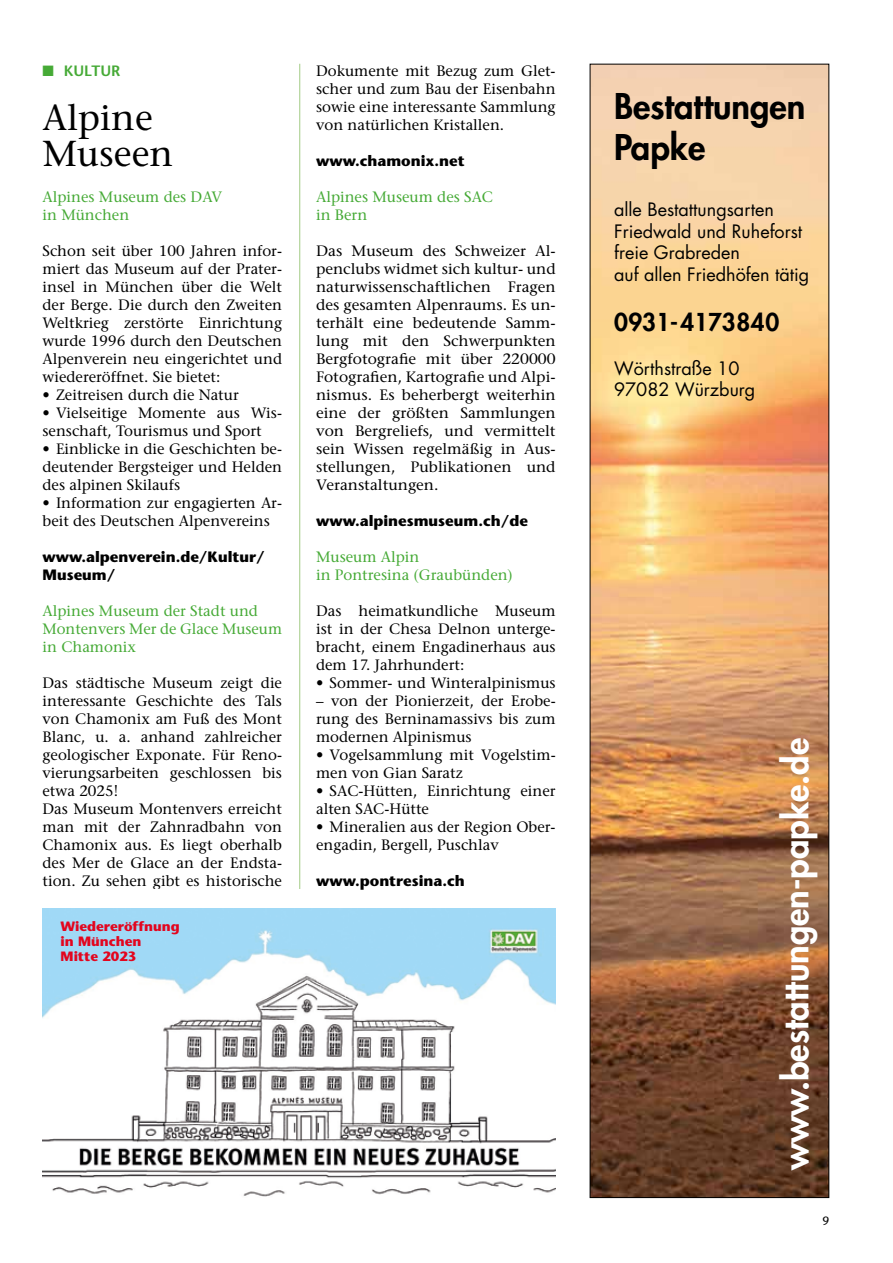
<style>
.page{position:relative;width:893px;height:1263px;background:#fff}
.page>*{position:absolute;margin:0;border:0;box-sizing:border-box;transform-origin:0 0}
.t1{font:36px/36px "Stone Serif";color:#000}
.t2{font:800 34.5px "Futura";color:#fff}
.t3{font:800 34.5px/41.4px "Futura";color:#000}
.t4{font:800 24px "Futura";color:#000}
.t5{font:18px/21.6px "Futura";color:#000}
.t6{font:15px/18px "Stone Serif";color:#000;text-align:justify}
.t7{font:15px/18px "Stone Serif";color:#46aa36}
.t8{font:700 15px/18px "Stone Sans";color:#000}
.t9{font:600 15px "Stone Sans";color:#46aa36}
.t10{font:700 13.5px/15px "Stone Sans";color:#e3051e}
.t11{font:12px "Stone Sans";color:#000}
</style>
<div class="page">
<hr style="left:299px;top:64px;width:1px;height:1134px;background:#a2cb85">
<div style="left:43px;top:890px;width:513px;height:308px;background:#fff"></div>
<img style="left:43px;top:909px;width:513px;height:288px">
<img style="left:592px;top:66px;width:235px;height:1130px">
<p class="t9" style="left:43px;top:62px;width:79px">■ KULTUR</p>
<h1 class="t1" style="left:43px;top:99px;width:132px">Alpine<br>Museen</h1>
<p class="t7" style="left:43px;top:188px;width:181px">Alpines Museum des DAV in München</p>
<p class="t6" style="left:43px;top:242px;width:241px">Schon seit über 100 Jahren infor&shy;miert das Museum auf der Prater&shy;insel in München über die Welt der Berge. Die durch den Zweiten Weltkrieg zerstörte Einrichtung wurde 1996 durch den Deutschen Alpenverein neu eingerichtet und wiedereröffnet. Sie bietet:</p>
<p class="t6" style="left:43px;top:386px;width:198px">• Zeitreisen durch die Natur</p>
<p class="t6" style="left:43px;top:404px;width:241px">• Vielseitige Momente aus Wis&shy;senschaft, Tourismus und Sport</p>
<p class="t6" style="left:43px;top:440px;width:241px">• Einblicke in die Geschichten be&shy;deutender Bergsteiger und Helden des alpinen Skilaufs</p>
<p class="t6" style="left:43px;top:494px;width:241px">• Information zur engagierten Ar&shy;beit des Deutschen Alpenvereins</p>
<p class="t8" style="left:43px;top:548px;width:224px">www.alpenverein.de/Kultur/<br>Museum/</p>
<p class="t7" style="left:43px;top:602px;width:241px">Alpines Museum der Stadt und<br>Montenvers Mer de Glace Museum in Chamonix</p>
<p class="t6" style="left:43px;top:674px;width:241px;text-align:left">Das städtische Museum zeigt die interessante Geschichte des Tals von Chamonix am Fuß des Mont<br>Blanc, u. a. anhand zahlreicher geologischer Exponate. Für Reno&shy;vierungsarbeiten geschlossen bis etwa 2025!<br>Das Museum Montenvers erreicht man mit der Zahnradbahn von<br>Chamonix aus. Es liegt oberhalb des Mer de Glace an der Endsta&shy;tion. Zu sehen gibt es historische</p>
<p class="t10" style="left:61px;top:919px;width:121px">Wiedereröffnung in München<br>Mitte 2023</p>
<p class="t6" style="left:316px;top:61px;width:241px">Dokumente mit Bezug zum Glet&shy;scher und zum Bau der Eisenbahn sowie eine interessante Sammlung von natürlichen Kristallen.</p>
<p class="t8" style="left:316px;top:151px;width:150px">www.chamonix.net</p>
<p class="t7" style="left:316px;top:187px;width:178px">Alpines Museum des SAC in Bern</p>
<p class="t6" style="left:316px;top:241px;width:241px">Das Museum des Schweizer Al&shy;penclubs widmet sich kultur- und naturwissenschaftlichen Fragen des gesamten Alpenraums. Es un&shy;terhält eine bedeutende Samm&shy;lung mit den Schwerpunkten Bergfotografie mit über 220000<br>Fotografien, Kartografie und Alpi&shy;nismus. Es beherbergt weiterhin eine der größten Sammlungen von Bergreliefs, und vermittelt sein Wissen regelmäßig in Aus&shy;stellungen, Publikationen und Veranstaltungen.</p>
<p class="t8" style="left:316px;top:511px;width:213px">www.alpinesmuseum.ch/de</p>
<p class="t7" style="left:316px;top:547px;width:198px">Museum Alpin<br>in Pontresina (Graubünden)</p>
<p class="t6" style="left:316px;top:601px;width:241px">Das heimatkundliche Museum ist in der Chesa Delnon unterge&shy;bracht, einem Engadinerhaus aus dem 17. Jahrhundert:</p>
<p class="t6" style="left:316px;top:673px;width:241px">• Sommer- und Winteralpinismus</p>
<p class="t6" style="left:316px;top:691px;width:241px">– von der Pionierzeit, der Erobe&shy;rung des Berninamassivs bis zum modernen Alpinismus</p>
<p class="t6" style="left:316px;top:745px;width:241px">• Vogelsammlung mit Vogelstim&shy;men von Gian Saratz</p>
<p class="t6" style="left:316px;top:781px;width:241px">• SAC-Hütten, Einrichtung einer alten SAC-Hütte</p>
<p class="t6" style="left:316px;top:817px;width:241px">• Mineralien aus der Region Ober&shy;engadin, Bergell, Puschlav</p>
<p class="t8" style="left:316px;top:871px;width:150px">www.pontresina.ch</p>
<h2 class="t3" style="left:614px;top:85px;width:193px">Bestattungen<br>Papke</h2>
<p class="t5" style="left:614px;top:199px;width:197px">alle Bestattungsarten<br>Friedwald und Ruheforst freie Grabreden<br>auf allen Friedhöfen tätig</p>
<h3 class="t4" style="left:614px;top:306px;width:167px">0931-4173840</h3>
<p class="t5" style="left:614px;top:357px;width:143px">Wörthstraße 10<br>97082 Würzburg</p>
<h2 class="t2" style="left:773px;top:1170px;width:434px;rotate:-90deg">www.bestattungen-papke.de</h2>
<p class="t11" style="left:822px;top:1213px;width:8px">9</p>
</div>
